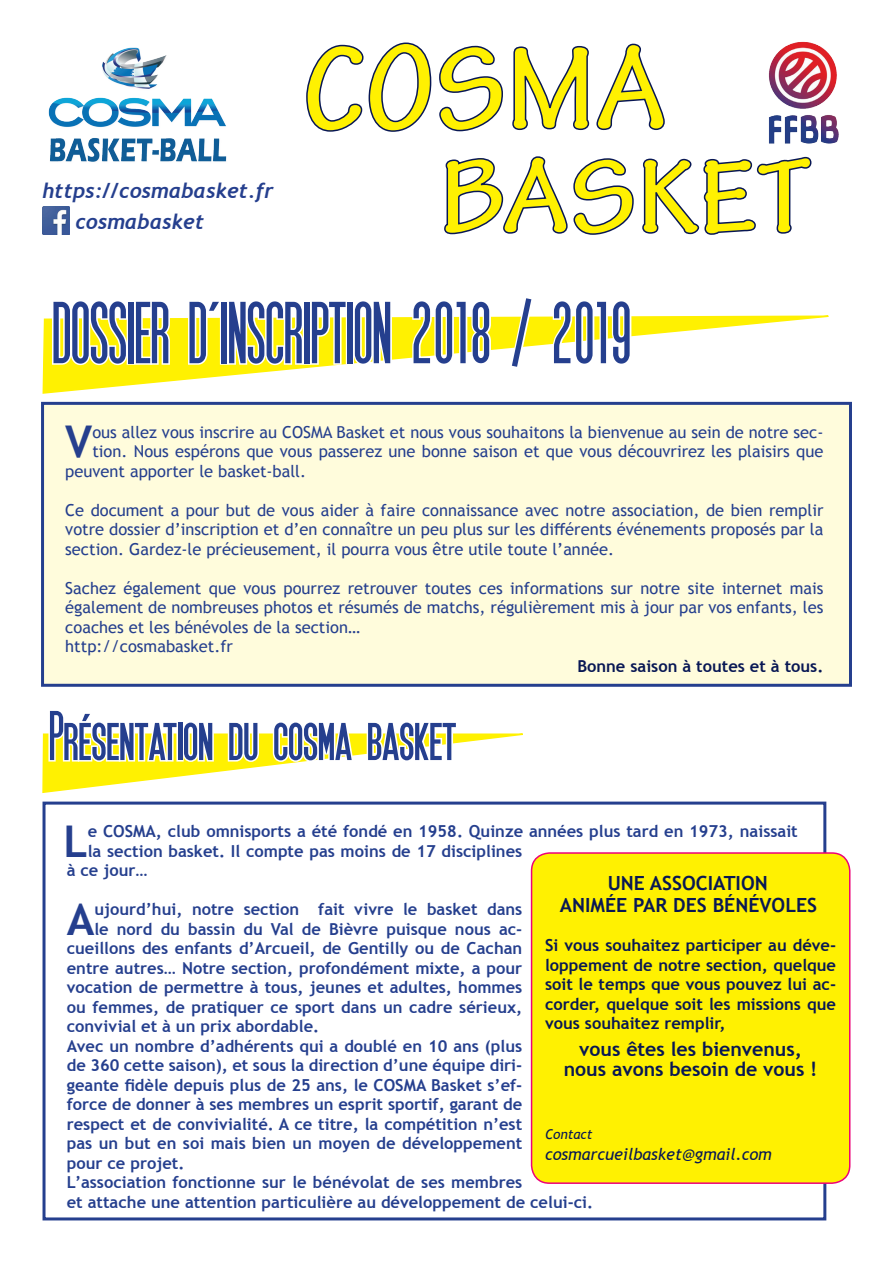
<style>
.page{position:relative;width:893px;height:1263px;background:#fff}
.page>*{position:absolute;margin:0;border:0;box-sizing:border-box;transform-origin:0 0}
.t1{font:700 90px "SF Movie Poster";color:#253f8e}
.t2{font:700 72px "SF Movie Poster";color:#253f8e}
.t3{font:700 43.8px "Trebuchet MS";color:#253f8e}
.t4{font:italic 700 21px "Trebuchet";color:#253f8e}
.t5{font:700 19.5px/22.5px "Trebuchet MS";color:#081754;text-align:center}
.t6{font:700 16.5px "Trebuchet MS";color:#253f8e}
.t7{font:16.5px/19.5px "Trebuchet MS";color:#253f8e;text-align:justify}
.t8{font:700 16.5px/19.5px "Trebuchet MS";color:#081754;text-align:justify}
.t9{font:italic 16.5px "Trebuchet MS";color:#081754}
.t10{font:italic 13.5px "Trebuchet MS";color:#081754}
</style>
<div class="page">
<svg style="left:42px;top:315px;width:787px;height:79px"></svg>
<svg style="left:50px;top:315px;width:121px;height:52px"></svg>
<svg style="left:187px;top:315px;width:206px;height:52px"></svg>
<svg style="left:410px;top:315px;width:82px;height:52px"></svg>
<svg style="left:509px;top:315px;width:26px;height:55px"></svg>
<svg style="left:551px;top:315px;width:82px;height:52px"></svg>
<div style="left:43px;top:403px;width:807px;height:282px;background:#fffcdc"></div>
<div style="left:41px;top:402px;width:811px;height:285px;border:3px solid #253f8e"></div>
<svg style="left:42px;top:733px;width:481px;height:60px"></svg>
<div style="left:43px;top:801px;width:783px;height:419px;border:3px solid #253f8e"></div>
<div style="left:532px;top:853px;width:318px;height:330px;background:#fff101;border-radius:18px"></div>
<div style="left:531px;top:852px;width:319px;height:332px;border:2px solid #ed0278;border-radius:18px"></div>
<img style="left:768px;top:41px;width:71px;height:103px">
<img style="left:48px;top:47px;width:179px;height:115px">
<svg style="left:306px;top:42px;width:359px;height:90px"></svg>
<svg style="left:444px;top:156px;width:368px;height:79px"></svg>
<img style="left:43px;top:207px;width:26px;height:27px">
<p class="t4" style="left:43px;top:177px;width:233px">https://cosmabasket.fr</p>
<p class="t4" style="left:75px;top:208px;width:130px">cosmabasket</p>
<h1 class="t1" style="left:52px;top:284px;width:582px">DOSSIER D’INSCRIPTION 2018 / 2019</h1>
<h3 class="t3" style="left:65px;top:414px;width:29px">V</h3>
<p class="t7" style="left:92px;top:422px;width:732px">ous allez vous inscrire au COSMA Basket et nous vous souhaitons la bienvenue au sein de notre sec-</p>
<p class="t7" style="left:92px;top:441px;width:733px">tion. Nous espérons que vous passerez une bonne saison et que vous découvrirez les plaisirs que</p>
<p class="t7" style="left:65px;top:461px;width:242px">peuvent apporter le basket-ball.</p>
<p class="t7" style="left:65px;top:500px;width:760px">Ce document a pour but de vous aider à faire connaissance avec notre association, de bien remplir votre dossier d’inscription et d’en connaître un peu plus sur les différents événements proposés par la section. Gardez-le précieusement, il pourra vous être utile toute l’année.</p>
<p class="t7" style="left:65px;top:578px;width:760px;text-align:left">Sachez également que vous pourrez retrouver toutes ces informations sur notre site internet mais également de nombreuses photos et résumés de matchs, régulièrement mis à jour par vos enfants, les coaches et les bénévoles de la section…<br>http://cosmabasket.fr</p>
<p class="t8" style="left:577px;top:656px;width:248px">Bonne saison à toutes et à tous.</p>
<h2 class="t2" style="left:49px;top:697px;width:409px">Présentation du cosma basket</h2>
<h3 class="t3" style="left:64px;top:814px;width:26px">L</h3>
<p class="t6" style="left:88px;top:821px;width:711px">e COSMA, club omnisports a été fondé en 1958. Quinze années plus tard en 1973, naissait</p>
<p class="t6" style="left:88px;top:841px;width:436px">la section basket. Il compte pas moins de 17 disciplines</p>
<p class="t6" style="left:67px;top:860px;width:82px">à ce jour…</p>
<h3 class="t3" style="left:67px;top:892px;width:29px">A</h3>
<p class="t6" style="left:94px;top:899px;width:429px">ujourd’hui, notre section fait vivre le basket dans</p>
<p class="t5" style="left:560px;top:871px;width:259px">UNE ASSOCIATION<br>ANIMÉE PAR DES BÉNÉVOLES</p>
<p class="t8" style="left:545px;top:935px;width:292px">Si vous souhaitez participer au déve&shy;loppement de notre section, quelque soit le temps que vous pouvez lui ac&shy;corder, quelque soit les missions que vous souhaitez remplir,</p>
<p class="t5" style="left:564px;top:1039px;width:255px;line-height:19.5px">vous êtes les bienvenus, nous avons besoin de vous !</p>
<p class="t6" style="left:94px;top:919px;width:429px">le nord du bassin du Val de Bièvre puisque nous ac-</p>
<p class="t6" style="left:67px;top:938px;width:457px">cueillons des enfants d’Arcueil, de Gentilly ou de Cachan</p>
<p class="t6" style="left:67px;top:958px;width:457px">entre autres… Notre section, profondément mixte, a pour</p>
<p class="t6" style="left:67px;top:977px;width:457px">vocation de permettre à tous, jeunes et adultes, hommes</p>
<p class="t6" style="left:67px;top:997px;width:457px">ou femmes, de pratiquer ce sport dans un cadre sérieux,</p>
<p class="t6" style="left:67px;top:1016px;width:254px">convivial et à un prix abordable.</p>
<p class="t6" style="left:67px;top:1036px;width:457px">Avec un nombre d’adhérents qui a doublé en 10 ans (plus</p>
<p class="t6" style="left:67px;top:1055px;width:457px">de 360 cette saison), et sous la direction d’une équipe diri-</p>
<p class="t6" style="left:67px;top:1075px;width:457px">geante fidèle depuis plus de 25 ans, le COSMA Basket s’ef-</p>
<p class="t6" style="left:67px;top:1094px;width:457px">force de donner à ses membres un esprit sportif, garant de</p>
<p class="t6" style="left:67px;top:1114px;width:457px">respect et de convivialité. A ce titre, la compétition n’est</p>
<p class="t6" style="left:67px;top:1133px;width:457px">pas un but en soi mais bien un moyen de développement</p>
<p class="t6" style="left:67px;top:1153px;width:119px">pour ce projet.</p>
<p class="t6" style="left:67px;top:1172px;width:457px">L’association fonctionne sur le bénévolat de ses membres</p>
<p class="t6" style="left:67px;top:1192px;width:528px">et attache une attention particulière au développement de celui-ci.</p>
<p class="t10" style="left:545px;top:1125px;width:49px">Contact</p>
<p class="t9" style="left:545px;top:1143px;width:228px">cosmarcueilbasket@gmail.com</p>
</div>
